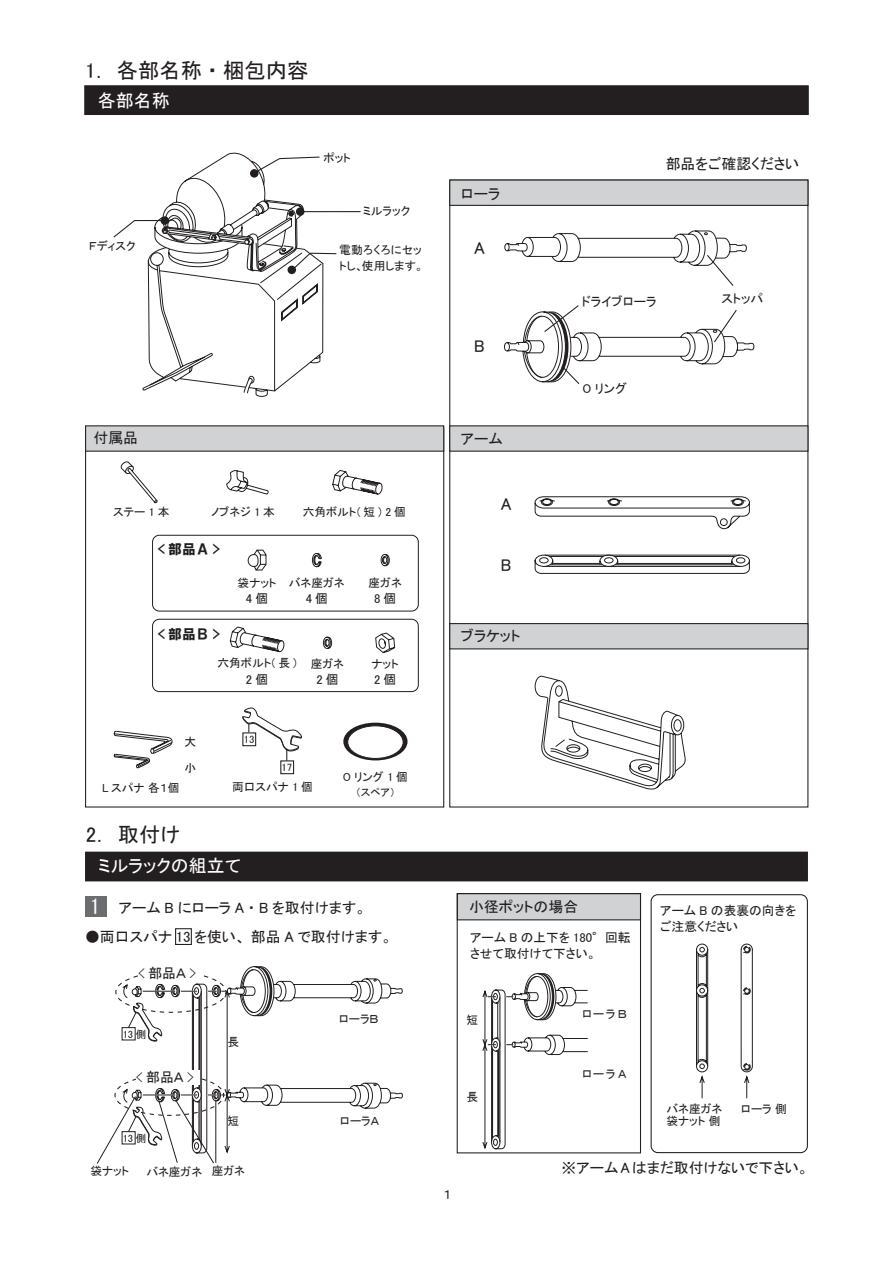
<style>
.page{position:relative;width:893px;height:1263px;background:#fff}
.page>*{position:absolute;margin:0;border:0;box-sizing:border-box;transform-origin:0 0}
.t1{font:21.3px "MS P Gothic";color:#231f20}
.t2{font:20.25px "MS Gothic";color:#fff}
.t3{font:18px "MS P Gothic";color:#fff}
.t4{font:16.95px "MS P Gothic";color:#231f20}
.t5{font:14.85px "MS P Gothic";color:#231f20}
.t6{font:13.8px "HG Soei Kakugothic UB";color:#231f20}
.t7{font:13.8px "MS P Gothic";color:#231f20}
.t8{font:12.75px "MS P Gothic";color:#231f20}
.t9{font:11.7px "MS P Gothic";color:#231f20}
.t10{font:11.7px/15.9px "MS P Gothic";letter-spacing:.025em;color:#231f20}
.t11{font:11.7px "MS Gothic";color:#231f20}
.t12{font:10.65px "MS P Gothic";color:#231f20}
.t13{font:10.5px "MS P Gothic";color:#231f20}
</style>
<div class="page">
<div style="left:152px;top:535px;width:267px;height:76px;border:1px solid #231f20;border-radius:7px"></div>
<div style="left:84px;top:85px;width:725px;height:30px;background:#231f20;border:2px solid #231f20"></div>
<div style="left:85px;top:852px;width:723px;height:29px;background:#231f20"></div>
<div style="left:85px;top:896px;width:22px;height:21px;background:#6c6d70"></div>
<div style="left:152px;top:619px;width:267px;height:73px;border:1px solid #231f20;border-radius:7px"></div>
<div style="left:175px;top:928px;width:17px;height:17px;border:1px solid #231f20"></div>
<div style="left:651px;top:894px;width:157px;height:259px;border:1px solid #231f20;border-radius:7px"></div>
<svg style="left:97px;top:966px;width:306px;height:198px"></svg>
<div style="left:457px;top:893px;width:184px;height:27px;background:#d1d2d4"></div>
<div style="left:457px;top:893px;width:184px;height:260px;border:1px solid #231f20"></div>
<hr style="left:302px;top:211px;width:59px;height:1px;background:#231f20">
<svg style="left:504px;top:231px;width:250px;height:153px"></svg>
<svg style="left:535px;top:496px;width:215px;height:33px"></svg>
<svg style="left:535px;top:555px;width:215px;height:19px"></svg>
<svg style="left:535px;top:676px;width:151px;height:114px"></svg>
<svg style="left:121px;top:461px;width:37px;height:42px"></svg>
<svg style="left:226px;top:470px;width:43px;height:24px"></svg>
<svg style="left:332px;top:470px;width:50px;height:24px"></svg>
<svg style="left:230px;top:627px;width:54px;height:25px"></svg>
<svg style="left:248px;top:549px;width:18px;height:21px"></svg>
<svg style="left:375px;top:633px;width:20px;height:20px"></svg>
<svg style="left:312px;top:553px;width:10px;height:14px"></svg>
<svg style="left:381px;top:554px;width:9px;height:12px"></svg>
<div style="left:280px;top:760px;width:14px;height:14px;border:1px solid #231f20"></div>
<svg style="left:242px;top:707px;width:60px;height:54px"></svg>
<svg style="left:114px;top:731px;width:58px;height:37px"></svg>
<div style="left:343px;top:723px;width:64px;height:37px;background:#231f20;border-radius:50%"></div>
<div style="left:348px;top:726px;width:55px;height:32px;background:#fff;border-radius:50%"></div>
<div style="left:348px;top:726px;width:55px;height:33px;border:1px solid #231f20;border-radius:50%"></div>
<svg style="left:323px;top:637px;width:9px;height:12px"></svg>
<div style="left:449px;top:180px;width:359px;height:26px;background:#d1d2d4;border:1px solid #231f20"></div>
<div style="left:449px;top:425px;width:359px;height:27px;background:#d1d2d4"></div>
<div style="left:85px;top:425px;width:359px;height:27px;background:#d1d2d4"></div>
<div style="left:449px;top:623px;width:359px;height:26px;background:#d1d2d4;border:1px solid #231f20"></div>
<svg style="left:482px;top:973px;width:106px;height:177px"></svg>
<svg style="left:696px;top:944px;width:57px;height:155px"></svg>
<svg style="left:113px;top:152px;width:224px;height:245px"></svg>
<p class="t1" style="left:85px;top:60px;width:225px">1．各部名称・梱包内容</p>
<p class="t3" style="left:98px;top:92px;width:73px">各部名称</p>
<p class="t9" style="left:89px;top:240px;width:48px">Ｆディスク</p>
<p class="t5" style="left:94px;top:430px;width:46px">付属品</p>
<p class="t9" style="left:324px;top:152px;width:29px">ポット</p>
<p class="t9" style="left:363px;top:205px;width:48px">ミルラック</p>
<p class="t10" style="left:339px;top:242px;width:86px">電動ろくろにセットし、使用します。</p>
<p class="t9" style="left:113px;top:506px;width:58px">ステー 1 本</p>
<p class="t9" style="left:211px;top:506px;width:65px">ノブネジ 1 本</p>
<p class="t9" style="left:303px;top:506px;width:105px">六角ボルト( 短 ) 2 個</p>
<p class="t6" style="left:158px;top:542px;width:64px">&lt; 部品Ａ &gt;</p>
<p class="t6" style="left:158px;top:627px;width:64px">&lt; 部品Ｂ &gt;</p>
<p class="t9" style="left:238px;top:577px;width:40px">袋ナット</p>
<p class="t9" style="left:289px;top:577px;width:57px">バネ座ガネ</p>
<p class="t9" style="left:368px;top:577px;width:35px">座ガネ</p>
<p class="t8" style="left:246px;top:592px;width:24px">4 個</p>
<p class="t8" style="left:306px;top:592px;width:24px">4 個</p>
<p class="t8" style="left:374px;top:592px;width:24px">8 個</p>
<p class="t9" style="left:218px;top:657px;width:81px">六角ボルト( 長 )</p>
<p class="t9" style="left:311px;top:658px;width:35px">座ガネ</p>
<p class="t9" style="left:372px;top:658px;width:29px">ナット</p>
<p class="t9" style="left:184px;top:735px;width:13px">大</p>
<p class="t9" style="left:184px;top:762px;width:13px">小</p>
<p class="t9" style="left:102px;top:782px;width:79px">L スパナ 各１個</p>
<p class="t1" style="left:86px;top:824px;width:96px">2．取付け</p>
<p class="t8" style="left:246px;top:673px;width:24px">2 個</p>
<p class="t8" style="left:316px;top:673px;width:24px">2 個</p>
<p class="t8" style="left:374px;top:673px;width:24px">2 個</p>
<p class="t12" style="left:244px;top:734px;width:12px">13</p>
<p class="t12" style="left:282px;top:762px;width:12px">17</p>
<p class="t9" style="left:232px;top:781px;width:82px">両口スパナ 1 個</p>
<p class="t9" style="left:343px;top:771px;width:67px">O リング 1 個</p>
<p class="t12" style="left:356px;top:786px;width:41px">（スペア）</p>
<p class="t3" style="left:99px;top:856px;width:144px">ミルラックの組立て</p>
<p class="t5" style="left:461px;top:186px;width:41px">ローラ</p>
<p class="t4" style="left:474px;top:239px;width:12px">A</p>
<p class="t4" style="left:474px;top:338px;width:12px">B</p>
<p class="t5" style="left:461px;top:431px;width:44px">アーム</p>
<p class="t4" style="left:501px;top:495px;width:12px">A</p>
<p class="t4" style="left:501px;top:556px;width:12px">B</p>
<p class="t5" style="left:461px;top:628px;width:61px">ブラケット</p>
<p class="t5" style="left:666px;top:156px;width:135px">部品をご確認ください</p>
<p class="t8" style="left:582px;top:295px;width:76px">ドライブローラ</p>
<p class="t8" style="left:583px;top:382px;width:46px">O リング</p>
<p class="t8" style="left:721px;top:292px;width:43px">ストッパ</p>
<p class="t2" style="left:90px;top:897px;width:12px">1</p>
<p class="t5" style="left:119px;top:900px;width:249px">アーム B にローラ A ・ B を取付けます。</p>
<p class="t8" style="left:660px;top:904px;width:138px">アーム B の表裏の向きを</p>
<p class="t8" style="left:660px;top:920px;width:80px">ご注意ください</p>
<p class="t5" style="left:469px;top:899px;width:111px">小径ポットの場合</p>
<p class="t8" style="left:470px;top:931px;width:162px">アーム B の上下を 180°回転</p>
<p class="t8" style="left:470px;top:947px;width:128px">させて取付けて下さい。</p>
<p class="t5" style="left:85px;top:929px;width:309px">●両口スパナ 13 を使い、部品 A で取付けます。</p>
<p class="t7" style="left:138px;top:966px;width:60px">&lt; 部品Ａ &gt;</p>
<p class="t13" style="left:123px;top:1028px;width:25px">13 側</p>
<p class="t7" style="left:136px;top:1070px;width:60px">&lt; 部品Ａ &gt;</p>
<p class="t13" style="left:123px;top:1132px;width:25px">13 側</p>
<p class="t9" style="left:227px;top:1036px;width:13px">長</p>
<p class="t9" style="left:227px;top:1115px;width:13px">短</p>
<p class="t9" style="left:90px;top:1165px;width:40px">袋ナット</p>
<p class="t9" style="left:146px;top:1166px;width:57px">バネ座ガネ</p>
<p class="t9" style="left:212px;top:1165px;width:35px">座ガネ</p>
<p class="t9" style="left:339px;top:1013px;width:41px">ローラＢ</p>
<p class="t9" style="left:340px;top:1115px;width:41px">ローラＡ</p>
<p class="t9" style="left:466px;top:1014px;width:13px">短</p>
<p class="t9" style="left:466px;top:1091px;width:13px">長</p>
<p class="t8" style="left:443px;top:1188px;width:10px">１</p>
<p class="t11" style="left:581px;top:1008px;width:48px">ローラＢ</p>
<p class="t11" style="left:581px;top:1068px;width:48px">ローラＡ</p>
<p class="t9" style="left:666px;top:1102px;width:57px">バネ座ガネ</p>
<p class="t9" style="left:666px;top:1115px;width:56px">袋ナット 側</p>
<p class="t9" style="left:741px;top:1102px;width:48px">ローラ 側</p>
<p class="t5" style="left:562px;top:1160px;width:249px">※アームAはまだ取付けないで下さい。</p>
</div>
